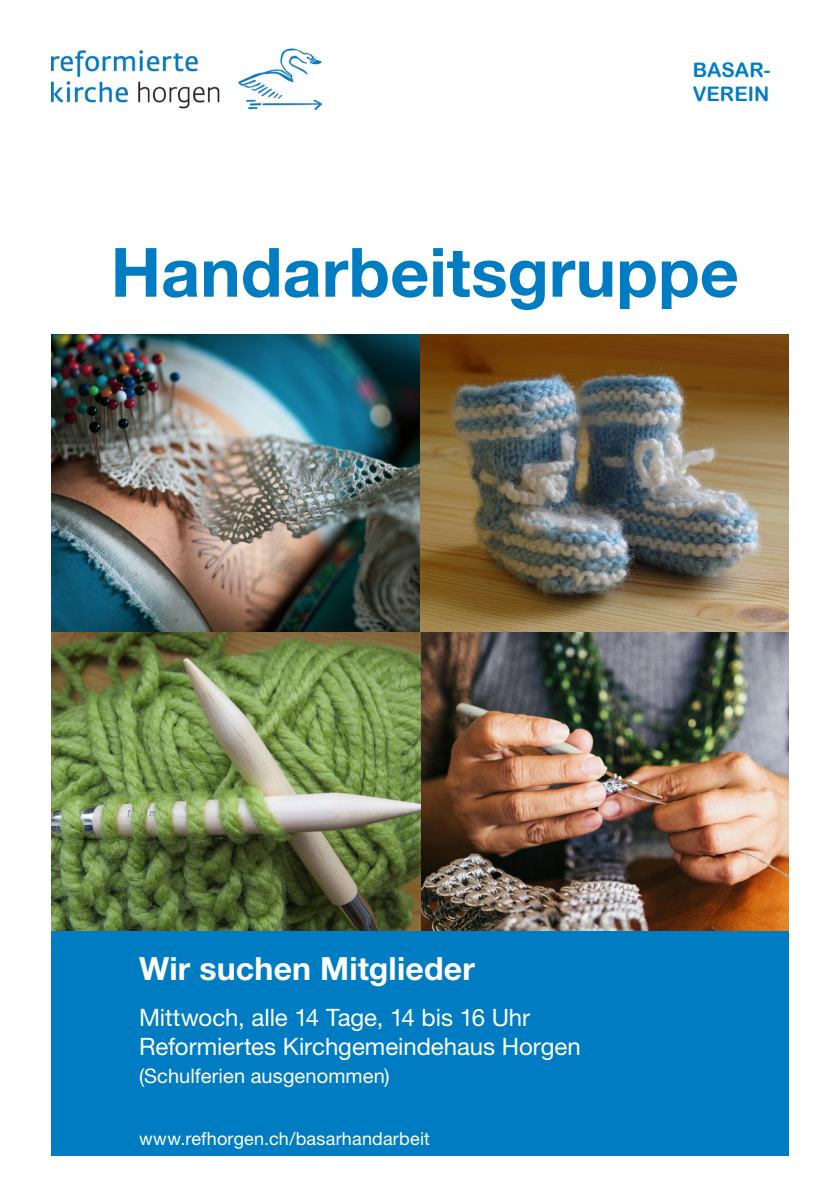
<style>
.page{position:relative;width:840px;height:1191px;background:#fff}
.page>*{position:absolute;margin:0;border:0;box-sizing:border-box;transform-origin:0 0}
.Datum_und_Ort{font:700 68px "Helvetica Neue LT Pro";color:#007cc2}
.Datum_und_Ort-2{font:700 32px "Helvetica Neue LT Pro";letter-spacing:.005em;color:#fff}
.Datum_und_Ort-3{font:24px "Helvetica Neue LT Pro";letter-spacing:-.005em;color:#fff}
.Datum_und_Ort-4{font:20px "Helvetica Neue LT Pro";letter-spacing:.005em;color:#fff}
.t1{font:20px "Arial Rounded MT Bold";color:#007cc2}
.Datum_und_Ort-5{font:18px "Helvetica Neue LT Pro";letter-spacing:.01em;color:#fff}
</style>
<div class="page">
<img style="left:51px;top:334px;width:737px;height:592px">
<div style="left:51px;top:926px;width:737px;height:229px;background:#007cc2"></div>
<img style="left:51px;top:48px;width:270px;height:61px">
<p class="t1" style="left:692px;top:58px;width:79px">BASAR-</p>
<p class="t1" style="left:692px;top:82px;width:78px">VEREIN</p>
<p class="Datum_und_Ort" style="left:111px;top:229px;width:629px">Handarbeitsgruppe</p>
<p class="Datum_und_Ort-2" style="left:139px;top:948px;width:337px">Wir suchen Mitglieder</p>
<p class="Datum_und_Ort-3" style="left:139px;top:1003px;width:392px">Mittwoch, alle 14 Tage, 14 bis 16 Uhr</p>
<p class="Datum_und_Ort-3" style="left:139px;top:1031px;width:443px">Reformiertes Kirchgemeindehaus Horgen</p>
<p class="Datum_und_Ort-4" style="left:139px;top:1064px;width:252px">(Schulferien ausgenommen)</p>
<p class="Datum_und_Ort-5" style="left:139px;top:1127px;width:292px">www.refhorgen.ch/basarhandarbeit</p>
</div>
